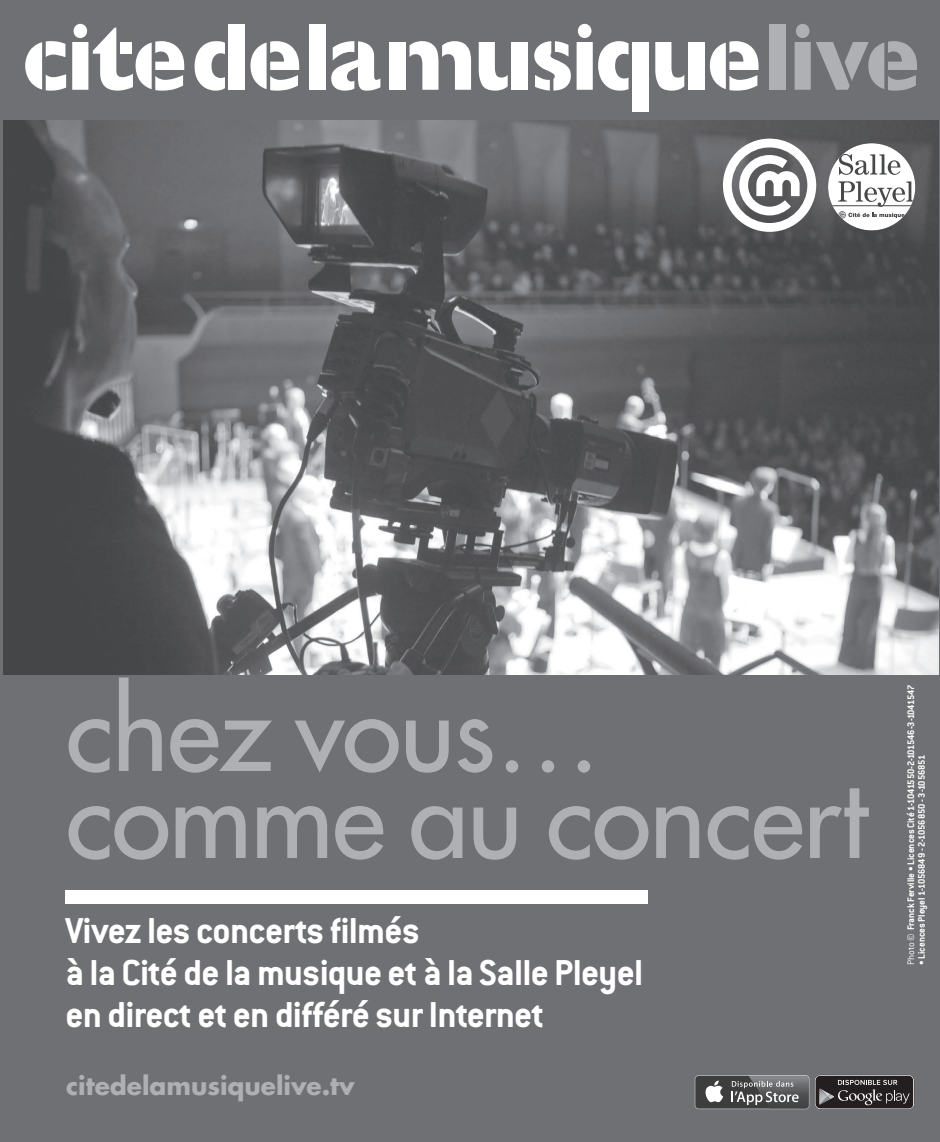
<style>
.page{position:relative;width:940px;height:1142px;background:#fff}
.page>*{position:absolute;margin:0;border:0;box-sizing:border-box;transform-origin:0 0}
.t1{font:107.62px/87px "Futura";letter-spacing:-.01em;color:#afb0b4}
.t2{font:700 39.55px/42.2px "Conduit ITC";letter-spacing:-.02em;color:#fff}
.t3{font:700 24.85px "Futura";color:#afb0b4}
.t4{font:700 10.33px "Conduit ITC";letter-spacing:-.005em;color:#fff}
.s1{font-weight:300}
</style>
<div class="page">
<div style="left:0;top:0;width:939px;height:1141px;background:#6f7073"></div>
<img style="left:3px;top:120px;width:934px;height:554px">
<div style="left:65px;top:890px;width:582px;height:14px;background:#fff"></div>
<div style="left:309px;top:25px;width:17px;height:65px;background:#fff"></div>
<svg style="left:576px;top:24px;width:16px;height:66px"></svg>
<div style="left:768px;top:25px;width:17px;height:65px;background:#afb0b4"></div>
<svg style="left:534px;top:41px;width:36px;height:50px"></svg>
<svg style="left:331px;top:41px;width:49px;height:50px"></svg>
<svg style="left:598px;top:41px;width:30px;height:50px"></svg>
<div style="left:632px;top:42px;width:16px;height:69px;background:#fff"></div>
<svg style="left:709px;top:41px;width:49px;height:50px"></svg>
<svg style="left:250px;top:41px;width:49px;height:50px"></svg>
<svg style="left:25px;top:41px;width:41px;height:50px"></svg>
<svg style="left:194px;top:41px;width:31px;height:50px"></svg>
<div style="left:228px;top:25px;width:17px;height:65px;background:#fff"></div>
<svg style="left:72px;top:24px;width:112px;height:67px"></svg>
<svg style="left:794px;top:24px;width:122px;height:67px"></svg>
<svg style="left:655px;top:42px;width:29px;height:49px"></svg>
<div style="left:687px;top:42px;width:16px;height:48px;background:#fff"></div>
<svg style="left:478px;top:42px;width:29px;height:49px"></svg>
<div style="left:511px;top:42px;width:16px;height:48px;background:#fff"></div>
<div style="left:389px;top:42px;width:17px;height:48px;background:#fff"></div>
<svg style="left:409px;top:41px;width:62px;height:49px"></svg>
<svg style="left:722px;top:138px;width:94px;height:94px"></svg>
<div style="left:827px;top:143px;width:87px;height:87px;background:#fff;border-radius:50%"></div>
<svg style="left:838px;top:154px;width:62px;height:21px"></svg>
<hr style="left:831px;top:205px;width:83px;height:1px;background:#474849">
<svg style="left:837px;top:181px;width:76px;height:37px"></svg>
<svg style="left:815px;top:1075px;width:99px;height:34px;background:#484445"></svg>
<svg style="left:694px;top:1074px;width:115px;height:34px"></svg>
<div style="left:695px;top:1075px;width:113px;height:33px;background:#3d3d3e;border-radius:3px"></div>
<svg style="left:705px;top:1080px;width:18px;height:21px"></svg>
<img style="left:748px;top:1074px;width:61px;height:34px">
<img style="left:748px;top:1075px;width:60px;height:33px">
<svg style="left:731px;top:1080px;width:67px;height:24px"></svg>
<h1 class="t1" style="left:66px;top:686px;width:802px">chez vous… comme au concert</h1>
<p class="t4" style="left:904px;top:964px;width:282px;rotate:-90deg"><span class="s1">Photo ©</span> Franck Ferville • Licences Cité 1-1041550-2-101546-3-1041547</p>
<p class="t4" style="left:915px;top:964px;width:211px;rotate:-90deg">• Licences Pleyel 1-1056849 - 2-1056850 - 3-1056851</p>
<h2 class="t2" style="left:65px;top:908px;width:579px">Vivez les concerts filmés<br>à la Cité de la musique et à la Salle Pleyel en direct et en différé sur Internet</h2>
<h3 class="t3" style="left:66px;top:1067px;width:290px">citedelamusiquelive.tv</h3>
</div>
